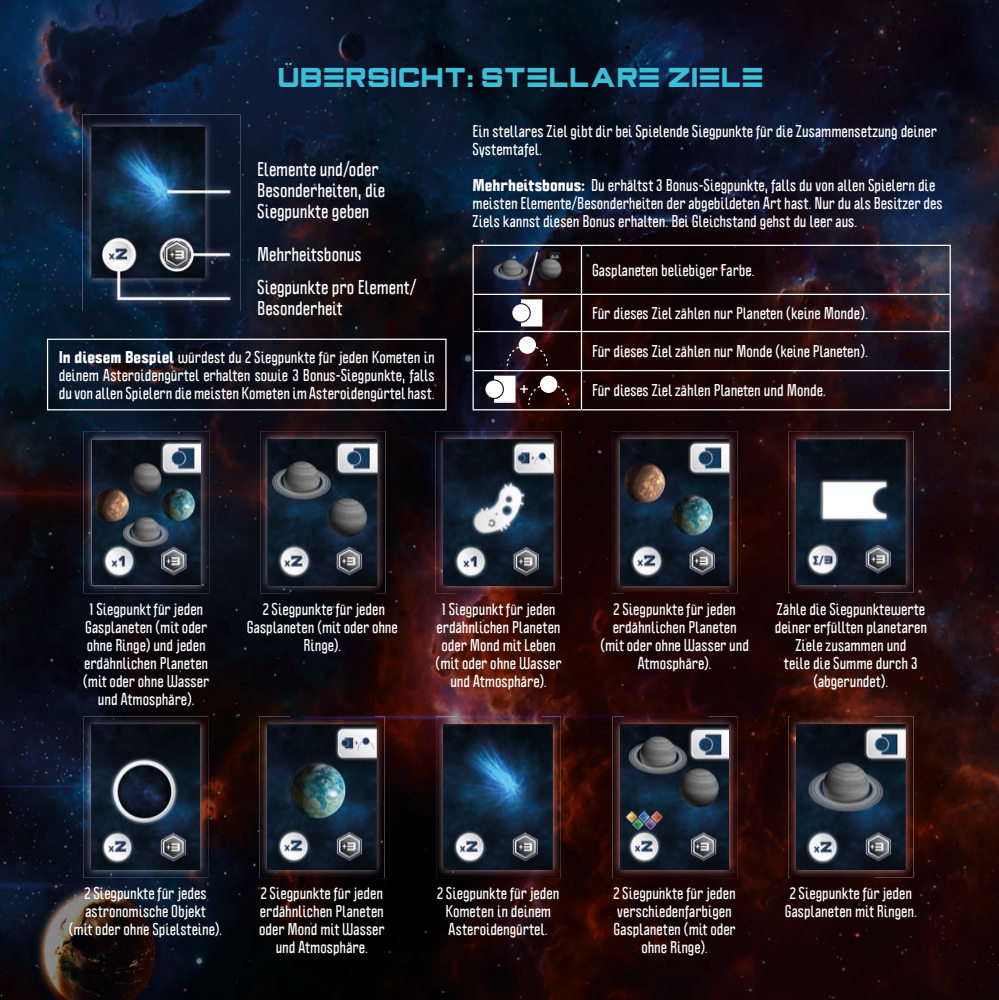
<style>
.page{position:relative;width:999px;height:1000px;background:#fff}
.page>*{position:absolute;margin:0;border:0;box-sizing:border-box;transform-origin:0 0}
.t1{font:27.5px "Primal";color:#3fbdd7}
.t2{font:700 17.5px/21px "Politica";color:#fff}
.t3{font:700 15px/18px "Politica";color:#fff;text-align:center}
.s1{font-weight:900}
</style>
<div class="page">
<img style="left:0;top:0;width:874px;height:130px">
<img style="left:874px;top:0;width:124px;height:1000px">
<img style="left:0;top:130px;width:83px;height:870px">
<img style="left:208px;top:130px;width:666px;height:304px">
<img style="left:82px;top:304px;width:126px;height:130px">
<img style="left:82px;top:434px;width:42px;height:566px">
<img style="left:208px;top:434px;width:83px;height:566px">
<img style="left:375px;top:434px;width:82px;height:566px">
<img style="left:541px;top:434px;width:83px;height:566px">
<img style="left:708px;top:434px;width:82px;height:566px">
<img style="left:124px;top:593px;width:84px;height:123px">
<img style="left:291px;top:593px;width:84px;height:123px">
<img style="left:457px;top:593px;width:84px;height:123px">
<img style="left:624px;top:593px;width:84px;height:123px">
<img style="left:790px;top:593px;width:84px;height:123px">
<img style="left:124px;top:878px;width:84px;height:122px">
<img style="left:291px;top:878px;width:84px;height:122px">
<img style="left:457px;top:878px;width:84px;height:122px">
<img style="left:624px;top:878px;width:84px;height:122px">
<div style="left:790px;top:877px;width:84px;height:123px;background:#170306"></div>
<img style="left:83px;top:431px;width:126px;height:162px">
<img style="left:91px;top:439px;width:110px;height:146px">
<img style="left:260px;top:431px;width:125px;height:162px">
<img style="left:268px;top:439px;width:109px;height:146px">
<img style="left:436px;top:431px;width:125px;height:162px">
<img style="left:444px;top:439px;width:109px;height:146px">
<img style="left:612px;top:431px;width:125px;height:162px">
<img style="left:620px;top:439px;width:109px;height:146px">
<img style="left:83px;top:716px;width:125px;height:162px">
<img style="left:91px;top:725px;width:109px;height:144px">
<img style="left:259px;top:716px;width:125px;height:162px">
<img style="left:267px;top:724px;width:109px;height:146px">
<img style="left:436px;top:716px;width:124px;height:162px">
<img style="left:444px;top:724px;width:108px;height:145px">
<img style="left:612px;top:716px;width:125px;height:162px">
<img style="left:620px;top:724px;width:109px;height:145px">
<img style="left:788px;top:716px;width:125px;height:161px">
<img style="left:796px;top:724px;width:109px;height:146px">
<img style="left:788px;top:431px;width:125px;height:162px">
<img style="left:796px;top:439px;width:109px;height:145px">
<img style="left:83px;top:114px;width:157px;height:197px">
<img style="left:83px;top:118px;width:154px;height:189px">
<hr style="left:472px;top:245px;width:109px;height:1px;background:#fff">
<hr style="left:472px;top:246px;width:2px;height:48px;background:#fff">
<hr style="left:581px;top:245px;width:369px;height:1px;background:#fff">
<hr style="left:581px;top:246px;width:1px;height:48px;background:#fff">
<hr style="left:949px;top:246px;width:1px;height:48px;background:#fff">
<hr style="left:472px;top:294px;width:109px;height:1px;background:#fff">
<hr style="left:472px;top:295px;width:2px;height:36px;background:#fff">
<hr style="left:581px;top:294px;width:369px;height:1px;background:#fff">
<hr style="left:581px;top:295px;width:1px;height:36px;background:#fff">
<hr style="left:949px;top:295px;width:1px;height:36px;background:#fff">
<hr style="left:472px;top:331px;width:109px;height:1px;background:#fff">
<hr style="left:472px;top:332px;width:2px;height:38px;background:#fff">
<hr style="left:581px;top:331px;width:369px;height:1px;background:#fff">
<hr style="left:581px;top:332px;width:1px;height:38px;background:#fff">
<hr style="left:949px;top:332px;width:1px;height:38px;background:#fff">
<hr style="left:472px;top:370px;width:109px;height:1px;background:#fff">
<hr style="left:472px;top:371px;width:2px;height:38px;background:#fff">
<hr style="left:581px;top:370px;width:369px;height:1px;background:#fff">
<hr style="left:581px;top:371px;width:1px;height:38px;background:#fff">
<hr style="left:949px;top:371px;width:1px;height:38px;background:#fff">
<hr style="left:472px;top:409px;width:109px;height:1px;background:#fff">
<hr style="left:581px;top:409px;width:369px;height:1px;background:#fff">
<img style="left:487px;top:250px;width:80px;height:39px">
<svg style="left:521px;top:299px;width:21px;height:27px"></svg>
<div style="left:512px;top:304px;width:17px;height:18px;background:#fff;border-radius:50%"></div>
<svg style="left:518px;top:336px;width:18px;height:18px"></svg>
<svg style="left:507px;top:344px;width:41px;height:22px"></svg>
<div style="left:485px;top:380px;width:18px;height:18px;background:#fff;border-radius:50%"></div>
<svg style="left:494px;top:376px;width:75px;height:29px"></svg>
<div style="left:47px;top:339px;width:399px;height:71px;border:1px solid #fff"></div>
<h1 class="t1" style="left:277px;top:62px;width:488px">ÜBERSICHT: STELLARE ZIELE</h1>
<p class="t2" style="left:257px;top:158px;width:129px">Elemente und/oder<br>Besonderheiten, die<br>Siegpunkte geben</p>
<p class="t2" style="left:257px;top:237px;width:160px;line-height:33px">Mehrheitsbonus<br>Siegpunkte pro Element/</p>
<p class="t2" style="left:257px;top:297px;width:87px">Besonderheit</p>
<p class="t3" style="left:59px;top:347px;width:377px;text-align:justify"><span class="s1">In diesem Bespiel</span> würdest du 2 Siegpunkte für jeden Kometen in deinem Asteroidengürtel erhalten sowie 3 Bonus-Siegpunkte, falls du von allen Spielern die meisten Kometen im Asteroidengürtel hast.</p>
<p class="t3" style="left:472px;top:122px;width:465px;text-align:left">Ein stellares Ziel gibt dir bei Spielende Siegpunkte für die Zusammensetzung deiner<br>Systemtafel.</p>
<p class="t3" style="left:472px;top:176px;width:471px;text-align:left"><span class="s1">Mehrheitsbonus:</span> Du erhältst 3 Bonus-Siegpunkte, falls du von allen Spielern die meisten Elemente/Besonderheiten der abgebildeten Art hast. Nur du als Besitzer des<br>Ziels kannst diesen Bonus erhalten. Bei Gleichstand gehst du leer aus.</p>
<p class="t3" style="left:592px;top:261px;width:164px">Gasplaneten beliebiger Farbe.</p>
<p class="t3" style="left:592px;top:304px;width:277px">Für dieses Ziel zählen nur Planeten (keine Monde).</p>
<p class="t3" style="left:592px;top:342px;width:277px">Für dieses Ziel zählen nur Monde (keine Planeten).</p>
<p class="t3" style="left:592px;top:381px;width:235px">Für dieses Ziel zählen Planeten und Monde.</p>
<p class="t3" style="left:83px;top:599px;width:127px">1 Siegpunkt für jeden<br>Gasplaneten (mit oder ohne Ringe) und jeden erdähnlichen Planeten (mit oder ohne Wasser und Atmosphäre).</p>
<p class="t3" style="left:247px;top:599px;width:152px">2 Siegpunkte für jeden<br>Gasplaneten (mit oder ohne<br>Ringe).</p>
<p class="t3" style="left:435px;top:599px;width:127px">1 Siegpunkt für jeden erdähnlichen Planeten oder Mond mit Leben (mit oder ohne Wasser und Atmosphäre).</p>
<p class="t3" style="left:600px;top:599px;width:150px">2 Siegpunkte für jeden erdähnlichen Planeten (mit oder ohne Wasser und<br>Atmosphäre).</p>
<p class="t3" style="left:774px;top:599px;width:154px">Zähle die Siegpunktewerte deiner erfüllten planetaren<br>Ziele zusammen und<br>teile die Summe durch 3 (abgerundet).</p>
<p class="t3" style="left:69px;top:884px;width:155px">2 Siegpunkte für jedes astronomische Objekt<br>(mit oder ohne Spielsteine).</p>
<p class="t3" style="left:259px;top:884px;width:127px">2 Siegpunkte für jeden erdähnlichen Planeten oder Mond mit Wasser und Atmosphäre.</p>
<p class="t3" style="left:437px;top:884px;width:124px">2 Siegpunkte für jeden<br>Kometen in deinem<br>Asteroidengürtel.</p>
<p class="t3" style="left:613px;top:884px;width:124px">2 Siegpunkte für jeden verschiedenfarbigen<br>Gasplaneten (mit oder ohne Ringe).</p>
<p class="t3" style="left:784px;top:884px;width:134px">2 Siegpunkte für jeden<br>Gasplaneten mit Ringen.</p>
</div>
